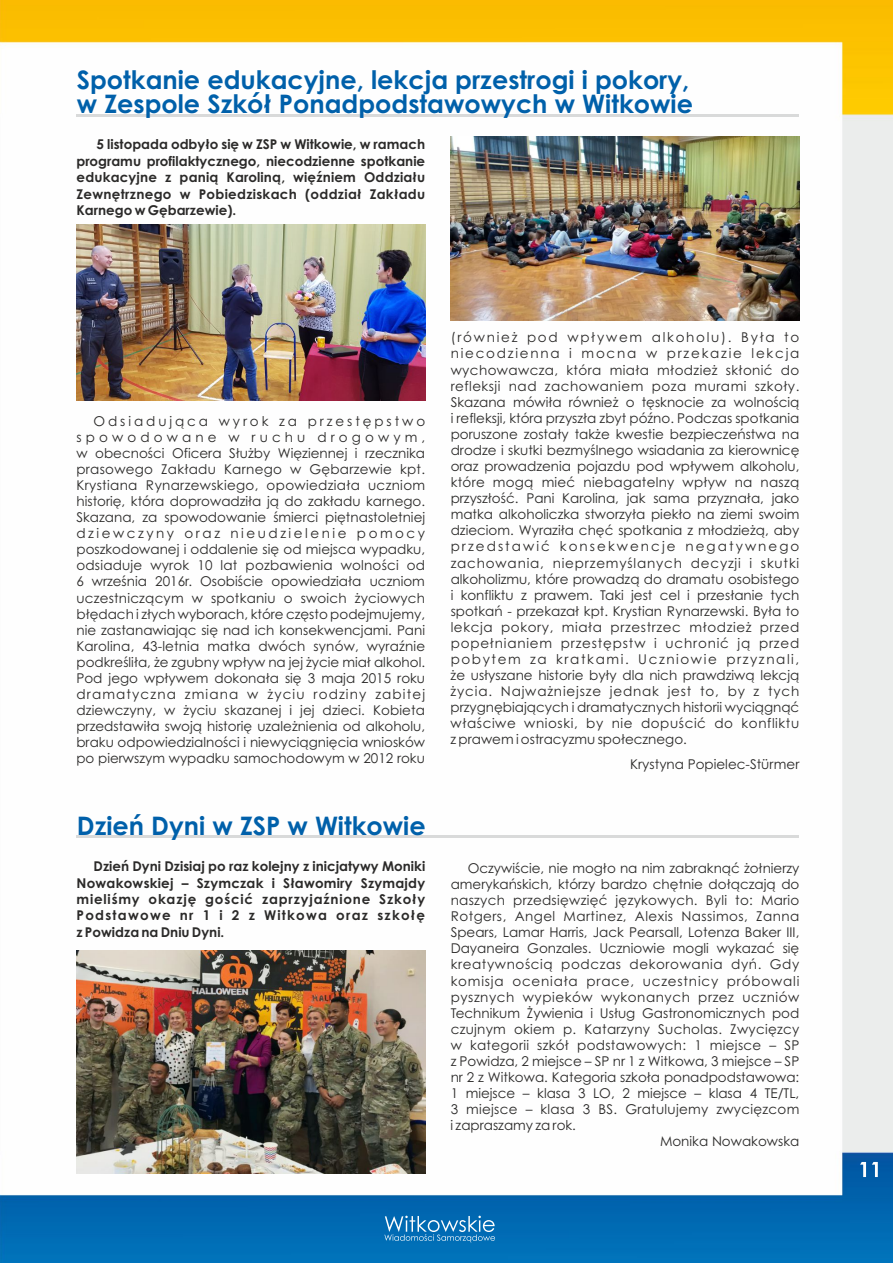
<style>
.page{position:relative;width:893px;height:1263px;background:#fff}
.page>*{position:absolute;margin:0;border:0;box-sizing:border-box;transform-origin:0 0}
.t1{font:700 25.5px/24.8px "Century Gothic";color:#0060aa}
.t2{font:13.5px/16px "Century Gothic";color:#2b2a29;text-align:justify}
.t3{font:700 13.5px/16.4px "Century Gothic";letter-spacing:.02em;color:#2b2a29;text-align:justify}
.t4{font:13.5px "Century Gothic";letter-spacing:.02em;color:#2b2a29}
.t5{font:13.5px "Century Gothic";letter-spacing:.035em;color:#2b2a29}
.t6{font:13.5px "Century Gothic";letter-spacing:.06em;color:#2b2a29}
.t7{font:13.5px "Century Gothic";letter-spacing:.045em;color:#2b2a29}
.t8{font:13.5px "Century Gothic";letter-spacing:.04em;color:#2b2a29}
</style>
<div class="page">
<img style="left:0;top:0;width:893px;height:1263px">
<svg style="left:860px;top:1162px;width:18px;height:15px"></svg>
<svg style="left:384px;top:1216px;width:111px;height:26px;background:#3488c2"></svg>
<hr style="left:77px;top:114px;width:722px;height:2px;background:#d9dada">
<img style="left:76px;top:224px;width:349px;height:176px">
<img style="left:451px;top:136px;width:348px;height:185px">
<hr style="left:77px;top:836px;width:722px;height:2px;background:#d9dada">
<img style="left:77px;top:950px;width:348px;height:224px">
<h1 class="t1" style="left:77px;top:69px;width:618px">Spotkanie edukacyjne, lekcja przestrogi i pokory, w Zespole Szkół Ponadpodstawowych w Witkowie</h1>
<p class="t3" style="left:77px;top:138px;width:350px;text-indent:20px">5 listopada odbyło się w ZSP w Witkowie, w ramach programu profilaktycznego, niecodzienne spotkanie edukacyjne z panią Karoliną, więźniem Oddziału Zewnętrznego w Pobiedziskach (oddział Zakładu Karnego w Gębarzewie).</p>
<p class="t2" style="left:76px;top:414px;width:350px;text-indent:17px">Odsiadująca wyrok za przestępstwo spowodowane w ruchu drogowym, w obecności Oficera Służby Więziennej i rzecznika prasowego Zakładu Karnego w Gębarzewie kpt.<br>Krystiana Rynarzewskiego, opowiedziała uczniom historię, która doprowadziła ją do zakładu karnego.<br>Skazana, za spowodowanie śmierci piętnastoletniej dziewczyny oraz nieudzielenie pomocy poszkodowanej i oddalenie się od miejsca wypadku, odsiaduje wyrok 10 lat pozbawienia wolności od 6 września 2016r. Osobiście opowiedziała uczniom uczestniczącym w spotkaniu o swoich życiowych błędach i złych wyborach, które często podejmujemy, nie zastanawiając się nad ich konsekwencjami. Pani Karolina, 43-letnia matka dwóch synów, wyraźnie podkreśliła, że zgubny wpływ na jej życie miał alkohol.<br>Pod jego wpływem dokonała się 3 maja 2015 roku dramatyczna zmiana w życiu rodziny zabitej dziewczyny, w życiu skazanej i jej dzieci. Kobieta przedstawiła swoją historię uzależnienia od alkoholu, braku odpowiedzialności i niewyciągnięcia wniosków po pierwszym wypadku samochodowym w 2012 roku</p>
<p class="t2" style="left:451px;top:331px;width:350px">(również pod wpływem alkoholu). Była to niecodzienna i mocna w przekazie lekcja wychowawcza, która miała młodzież skłonić do refleksji nad zachowaniem poza murami szkoły.<br>Skazana mówiła również o tęsknocie za wolnością i refleksji, która przyszła zbyt późno. Podczas spotkania poruszone zostały także kwestie bezpieczeństwa na drodze i skutki bezmyślnego wsiadania za kierownicę oraz prowadzenia pojazdu pod wpływem alkoholu, które mogą mieć niebagatelny wpływ na naszą przyszłość. Pani Karolina, jak sama przyznała, jako matka alkoholiczka stworzyła piekło na ziemi swoim dzieciom. Wyraziła chęć spotkania z młodzieżą, aby przedstawić konsekwencje negatywnego zachowania, nieprzemyślanych decyzji i skutki alkoholizmu, które prowadzą do dramatu osobistego i konfliktu z prawem. Taki jest cel i przesłanie tych spotkań - przekazał kpt. Krystian Rynarzewski. Była to lekcja pokory, miała przestrzec młodzież przed popełnianiem przestępstw i uchronić ją przed pobytem za kratkami. Uczniowie przyznali, że usłyszane historie były dla nich prawdziwą lekcją życia. Najważniejsze jednak jest to, by z tych przygnębiających i dramatycznych historii wyciągnąć właściwe wnioski, by nie dopuścić do konfliktu z prawem i ostracyzmu społecznego.</p>
<p class="t2" style="left:630px;top:758px;width:171px">Krystyna Popielec-Stürmer</p>
<h1 class="t1" style="left:77px;top:816px;width:350px">Dzień Dyni w ZSP w Witkowie</h1>
<p class="t3" style="left:77px;top:859px;width:350px;text-indent:17px">Dzień Dyni Dzisiaj po raz kolejny z inicjatywy Moniki Nowakowskiej – Szymczak i Sławomiry Szymajdy mieliśmy okazję gościć zaprzyjaźnione Szkoły Podstawowe nr 1 i 2 z Witkowa oraz szkołę z Powidza na Dniu Dyni.</p>
<p class="t2" style="left:468px;top:861px;width:333px">Oczywiście, nie mogło na nim zabraknąć żołnierzy</p>
<p class="t2" style="left:451px;top:877px;width:350px">amerykańskich, którzy bardzo chętnie dołączają do</p>
<p class="t4" style="left:451px;top:895px;width:350px">naszych przedsięwzięć językowych. Byli to: Mario</p>
<p class="t5" style="left:451px;top:911px;width:350px">Rotgers, Angel Martinez, Alexis Nassimos, Zanna</p>
<p class="t2" style="left:451px;top:925px;width:350px">Spears, Lamar Harris, Jack Pearsall, Lotenza Baker III,</p>
<p class="t2" style="left:451px;top:942px;width:350px">Dayaneira Gonzales. Uczniowie mogli wykazać się</p>
<p class="t7" style="left:451px;top:959px;width:350px">kreatywnością podczas dekorowania dyń. Gdy</p>
<p class="t6" style="left:451px;top:975px;width:350px">komisja oceniała prace, uczestnicy próbowali</p>
<p class="t8" style="left:451px;top:991px;width:350px">pysznych wypieków wykonanych przez uczniów</p>
<p class="t2" style="left:451px;top:1006px;width:350px">Technikum Żywienia i Usług Gastronomicznych pod</p>
<p class="t4" style="left:451px;top:1024px;width:350px">czujnym okiem p. Katarzyny Sucholas. Zwycięzcy</p>
<p class="t4" style="left:451px;top:1040px;width:350px">w kategorii szkół podstawowych: 1 miejsce – SP</p>
<p class="t2" style="left:451px;top:1054px;width:350px">z Powidza, 2 miejsce – SP nr 1 z Witkowa, 3 miejsce – SP</p>
<p class="t2" style="left:451px;top:1070px;width:350px">nr 2 z Witkowa. Kategoria szkoła ponadpodstawowa:</p>
<p class="t2" style="left:451px;top:1086px;width:350px">1 miejsce – klasa 3 LO, 2 miejsce – klasa 4 TE/TL,</p>
<p class="t4" style="left:451px;top:1104px;width:350px">3 miejsce – klasa 3 BS. Gratulujemy zwycięzcom</p>
<p class="t2" style="left:451px;top:1118px;width:127px">i zapraszamy za rok.</p>
<p class="t2" style="left:660px;top:1135px;width:141px">Monika Nowakowska</p>
</div>
